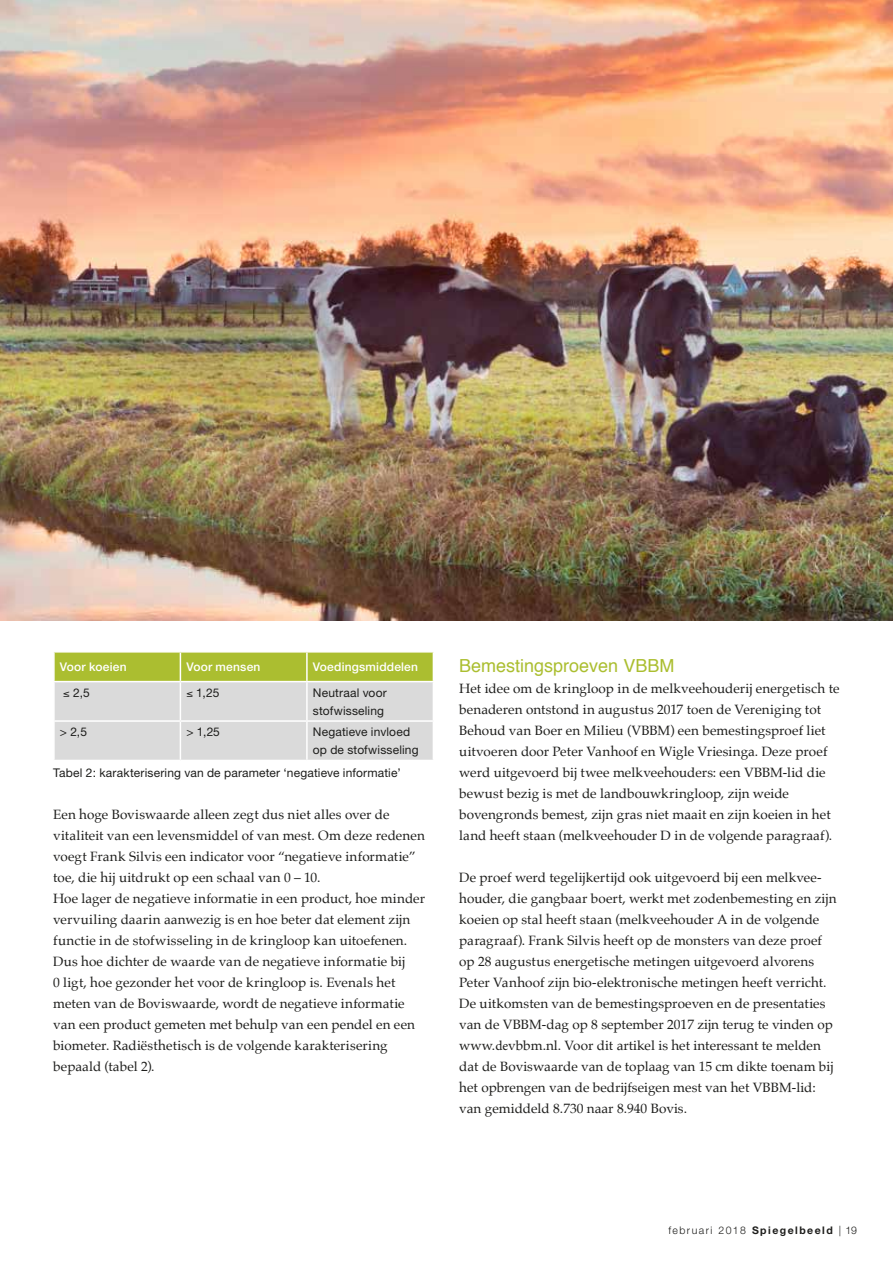
<style>
.page{position:relative;width:893px;height:1263px;background:#fff}
.page>*{position:absolute;margin:0;border:0;box-sizing:border-box;transform-origin:0 0}
.t1{font:18px "Helvetica";color:#abbe30}
.t2{font:13.5px/21px "Palatino";color:#1d1d1b}
.t3{font:12px/18px "Helvetica Neue";letter-spacing:.015em;color:#1d1d1b}
.t4{font:500 12px "Helvetica Neue";letter-spacing:.015em;color:#fff}
.t5{font:300 10.5px "Helvetica Neue";letter-spacing:.14em;color:#1d1d1b}
.s1{font-family:"Minion Pro"}
.s2{font-weight:700}
</style>
<div class="page">
<img style="left:0;top:0;width:893px;height:621px">
<svg style="left:54px;top:652px;width:380px;height:108px;background:#ced3ad"></svg>
<hr style="left:53px;top:681px;width:127px;height:1px;background:#fff">
<hr style="left:53px;top:682px;width:2px;height:38px;background:#fff">
<hr style="left:180px;top:681px;width:127px;height:1px;background:#fff">
<hr style="left:180px;top:682px;width:1px;height:38px;background:#fff">
<hr style="left:307px;top:681px;width:127px;height:1px;background:#fff">
<hr style="left:306px;top:682px;width:2px;height:38px;background:#fff">
<hr style="left:433px;top:682px;width:1px;height:38px;background:#fff">
<hr style="left:53px;top:720px;width:127px;height:2px;background:#fff">
<hr style="left:53px;top:722px;width:2px;height:38px;background:#fff">
<hr style="left:180px;top:720px;width:127px;height:2px;background:#fff">
<hr style="left:180px;top:722px;width:1px;height:38px;background:#fff">
<hr style="left:307px;top:720px;width:127px;height:2px;background:#fff">
<hr style="left:306px;top:722px;width:2px;height:38px;background:#fff">
<hr style="left:433px;top:722px;width:1px;height:38px;background:#fff">
<p class="t4" style="left:60px;top:660px;width:68px">Voor koeien</p>
<p class="t4" style="left:186px;top:660px;width:76px">Voor mensen</p>
<p class="t4" style="left:313px;top:660px;width:107px">Voedingsmiddelen</p>
<p class="t3" style="left:63px;top:684px;width:28px">≤ 2,5</p>
<p class="t3" style="left:186px;top:684px;width:34px">≤ 1,25</p>
<p class="t3" style="left:313px;top:684px;width:75px">Neutraal voor stofwisseling</p>
<p class="t3" style="left:60px;top:723px;width:29px">&gt; 2,5</p>
<p class="t3" style="left:186px;top:723px;width:35px">&gt; 1,25</p>
<p class="t3" style="left:313px;top:723px;width:107px">Negatieve invloed op de stofwisseling</p>
<p class="t3" style="left:53px;top:764px;width:349px">Tabel 2: karakterisering van de parameter ‘negatieve informatie’</p>
<p class="t2" style="left:53px;top:804px;width:373px">Een hoge Boviswaarde alleen zegt dus niet alles over de vitaliteit van een levensmiddel of van mest. Om deze redenen voegt Frank Silvis een indicator voor “negatieve informatie” toe, die hij uitdrukt op een schaal van 0 – 10.<br>Hoe lager de negatieve informatie in een product, hoe minder vervuiling daarin aanwezig is en hoe beter dat element zijn functie in de stofwisseling in de kringloop kan uitoefenen.<br>Dus hoe dichter de waarde van de negatieve informatie bij<br>0 ligt, hoe gezonder het voor de kringloop is. Evenals het meten van de Boviswaarde, wordt de negatieve informatie van een product gemeten met behulp van een pendel en een biometer. Radiësthetisch is de volgende karakterisering bepaald (tabel 2).</p>
<h1 class="t1" style="left:459px;top:652px;width:217px">Bemestingsproeven VBBM</h1>
<p class="t2" style="left:459px;top:678px;width:382px">Het idee om de kringloop in de melkveehouderij energetisch te benaderen ontstond in augustus 2017 toen de Vereniging tot Behoud van Boer en Milieu (VBBM) een bemestingsproef liet uitvoeren door Peter Vanhoof en Wigle Vriesinga. Deze proef werd uitgevoerd bij twee melkveehouders: een VBBM-lid die bewust bezig is met de landbouwkringloop, zijn weide bovengronds bemest, zijn gras niet maait en zijn koeien in het land heeft staan (melkveehouder D in de volgende paragraaf).</p>
<p class="t2" style="left:459px;top:867px;width:379px">De proef werd tegelijkertijd ook uitgevoerd bij een melkvee&shy;houder, die gangbaar boert, werkt met zodenbemesting en zijn koeien op stal heeft staan (melkveehouder A in de volgende paragraaf). Frank Silvis heeft op de monsters van deze proef op 28 augustus energetische metingen uitgevoerd alvorens Peter Vanhoof zijn bio-elektronische metingen heeft verricht.<br>De uitkomsten van de bemestingsproeven en de presentaties van de VBBM-dag op 8 september 2017 zijn terug te vinden op www.<span class="s1">de</span>vbbm.nl. Voor dit artikel is het interessant te melden dat de Boviswaarde van de toplaag van 15 cm dikte toenam bij het opbrengen van de bedrijfseigen mest van het VBBM-lid: van gemiddeld 8.730 naar 8.940 Bovis.</p>
<p class="t5" style="left:668px;top:1224px;width:190px">februari 2018 <span class="s2">Spiegelbeeld</span> | 19</p>
</div>
